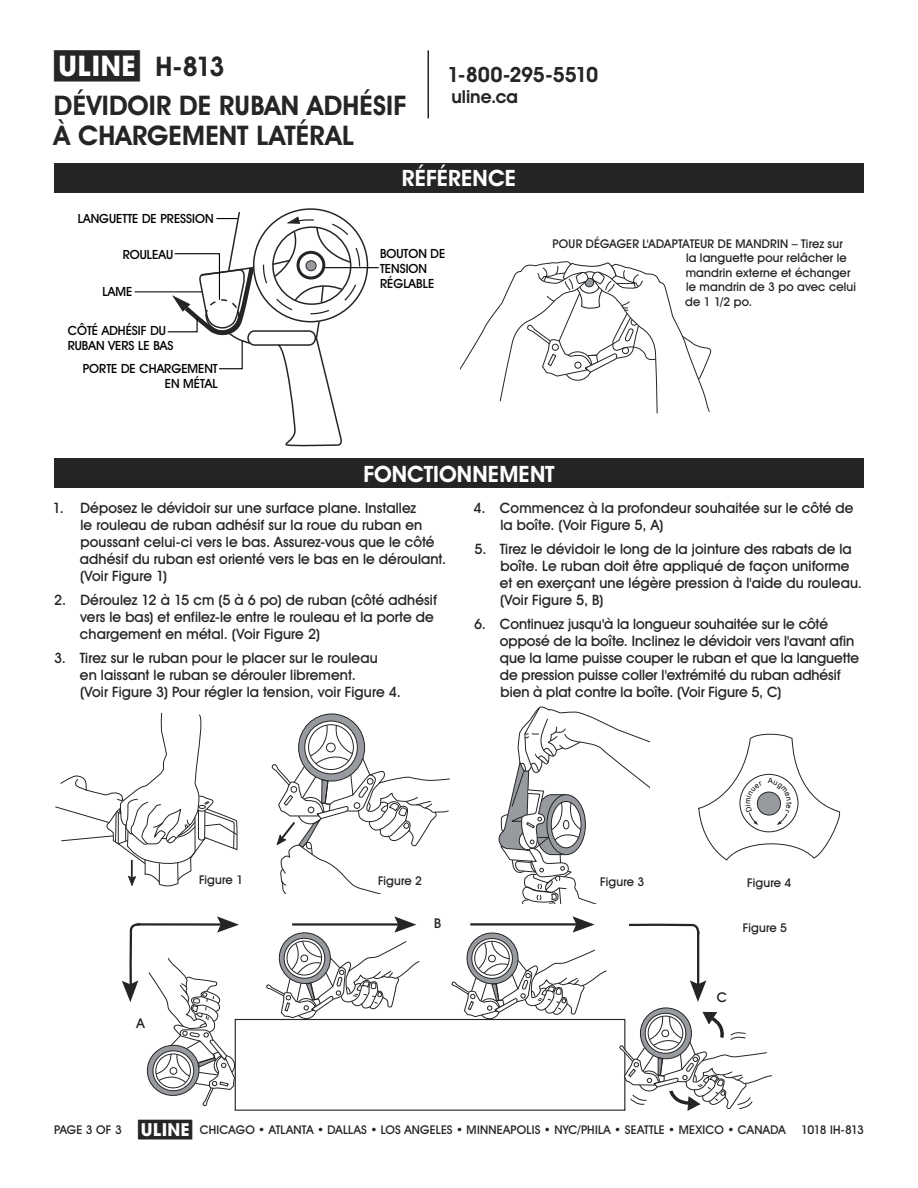
<style>
.page{position:relative;width:918px;height:1188px;background:#fff}
.page>*{position:absolute;margin:0;border:0;box-sizing:border-box;transform-origin:0 0}
.t1{font:700 27px/38.7px "Uline Two Knine";letter-spacing:.005em;color:#252525}
.t2{font:700 22.5px "Uline Two Knine";letter-spacing:.005em;color:#fff}
.t3{font:700 21px "Uline Two Knine";letter-spacing:-.02em;color:#252525}
.t4{font:700 18px "Uline Two Knine";color:#252525}
.t5{font:14.25px/17.1px "Uline Two Knine";letter-spacing:.005em;color:#252525}
.t6{font:500 13.5px "Uline";color:#252527}
.t7{font:12.6px/15.1px "Uline Two Knine";color:#010102}
.t8{font:12px/14.4px "Uline Two Knine";letter-spacing:.015em;color:#252525}
.t9{font:12px "Uline Two Knine";letter-spacing:-.055em;color:#252525}
.s1{font-size:28.5px}
.s2{font-size:18px}
</style>
<div class="page">
<hr style="left:428px;top:50px;width:1px;height:68px;background:#252525">
<div style="left:54px;top:458px;width:810px;height:30px;background:#252525"></div>
<div style="left:54px;top:163px;width:810px;height:30px;background:#252525"></div>
<div style="left:235px;top:1019px;width:390px;height:92px;border:1px solid #252527"></div>
<svg style="left:640px;top:1008px;width:52px;height:51px"></svg>
<svg style="left:266px;top:916px;width:154px;height:105px"></svg>
<svg style="left:451px;top:916px;width:156px;height:104px"></svg>
<svg style="left:619px;top:1012px;width:153px;height:99px"></svg>
<hr style="left:697px;top:931px;width:2px;height:54px;background:#252527">
<svg style="left:690px;top:980px;width:16px;height:22px"></svg>
<svg style="left:629px;top:923px;width:71px;height:13px"></svg>
<svg style="left:122px;top:916px;width:117px;height:191px"></svg>
<svg style="left:55px;top:713px;width:183px;height:174px"></svg>
<svg style="left:299px;top:714px;width:66px;height:67px"></svg>
<svg style="left:271px;top:725px;width:179px;height:169px"></svg>
<svg style="left:499px;top:706px;width:151px;height:198px"></svg>
<svg style="left:460px;top:261px;width:252px;height:153px"></svg>
<div style="left:247px;top:330px;width:69px;height:16px;border:2px solid #252527;border-radius:7px"></div>
<svg style="left:276px;top:320px;width:66px;height:127px"></svg>
<svg style="left:263px;top:216px;width:97px;height:98px"></svg>
<svg style="left:166px;top:212px;width:90px;height:158px"></svg>
<hr style="left:324px;top:267px;width:55px;height:1px;background:#010102">
<hr style="left:135px;top:291px;width:67px;height:1px;background:#252525">
<svg style="left:698px;top:733px;width:143px;height:128px"></svg>
<h1 class="t1" style="left:54px;top:47px;width:354px"><span class="s1">π</span> H-813<br>DÉVIDOIR DE RUBAN ADHÉSIF</h1>
<h1 class="t1" style="left:54px;top:116px;width:302px">À CHARGEMENT LATÉRAL</h1>
<h3 class="t3" style="left:447px;top:62px;width:152px">1-800-295-5510</h3>
<p class="t4" style="left:451px;top:86px;width:68px">uline.ca</p>
<p class="t7" style="left:78px;top:211px;width:137px">LANGUETTE DE PRESSION</p>
<p class="t7" style="left:123px;top:247px;width:52px">ROULEAU</p>
<p class="t7" style="left:103px;top:283px;width:31px">LAME</p>
<p class="t7" style="left:68px;top:323px;width:107px">CÔTÉ ADHÉSIF DU<br>RUBAN VERS LE BAS</p>
<p class="t7" style="left:83px;top:361px;width:136px;text-align:right">PORTE DE CHARGEMENT<br>EN MÉTAL</p>
<h2 class="t2" style="left:402px;top:165px;width:116px">RÉFÉRENCE</h2>
<p class="t7" style="left:380px;top:246px;width:67px">BOUTON DE<br>TENSION<br>RÉGLABLE</p>
<p class="t8" style="left:685px;top:236px;width:172px;text-indent:-133px">POUR DÉGAGER L'ADAPTATEUR DE MANDRIN – Tirez sur la languette pour relâcher le mandrin externe et échanger le mandrin de 3 po avec celui de 1 1/2 po.</p>
<h2 class="t2" style="left:363px;top:460px;width:193px">FONCTIONNEMENT</h2>
<p class="t5" style="left:80px;top:499px;width:368px;text-indent:-27px">1. Déposez le dévidoir sur une surface plane. Installez<br>le rouleau de ruban adhésif sur la roue du ruban en poussant celui-ci vers le bas. Assurez-vous que le côté adhésif du ruban est orienté vers le bas en le déroulant. (Voir Figure 1)</p>
<p class="t5" style="left:80px;top:591px;width:359px;text-indent:-26px">2. Déroulez 12 à 15 cm (5 à 6 po) de ruban (côté adhésif vers le bas) et enfilez-le entre le rouleau et la porte de chargement en métal. (Voir Figure 2)</p>
<p class="t5" style="left:80px;top:649px;width:323px;text-indent:-26px">3. Tirez sur le ruban pour le placer sur le rouleau<br>en laissant le ruban se dérouler librement.<br>(Voir Figure 3) Pour régler la tension, voir Figure 4.</p>
<p class="t5" style="left:501px;top:499px;width:355px;text-indent:-27px">4. Commencez à la profondeur souhaitée sur le côté de la boîte. (Voir Figure 5, A)</p>
<p class="t5" style="left:500px;top:540px;width:364px;text-indent:-25px">5. Tirez le dévidoir le long de la jointure des rabats de la boîte. Le ruban doit être appliqué de façon uniforme et en exerçant une légère pression à l'aide du rouleau. (Voir Figure 5, B)</p>
<p class="t5" style="left:500px;top:615px;width:361px;text-indent:-26px">6. Continuez jusqu'à la longueur souhaitée sur le côté opposé de la boîte. Inclinez le dévidoir vers l'avant afin que la lame puisse couper le ruban et que la languette de pression puisse coller l'extrémité du ruban adhésif bien à plat contre la boîte. (Voir Figure 5, C)</p>
<p class="t8" style="left:199px;top:873px;width:46px">Figure 1</p>
<p class="t8" style="left:378px;top:874px;width:46px">Figure 2</p>
<p class="t8" style="left:600px;top:875px;width:46px">Figure 3</p>
<p class="t8" style="left:747px;top:875px;width:46px">Figure 4</p>
<p class="t6" style="left:136px;top:1015px;width:10px">A</p>
<p class="t6" style="left:434px;top:915px;width:9px">B</p>
<p class="t8" style="left:743px;top:920px;width:46px">Figure 5</p>
<p class="t6" style="left:717px;top:989px;width:12px">C</p>
<p class="t8" style="left:138px;top:1122px;width:649px"><span class="s2">π</span> CHICAGO • ATLANTA • DALLAS • LOS ANGELES • MINNEAPOLIS • NYC/PHILA • SEATTLE • MEXICO • CANADA</p>
<p class="t8" style="left:54px;top:1122px;width:69px">PAGE 3 OF 3</p>
<p class="t9" style="left:801px;top:1122px;width:64px">1018 IH-813</p>
</div>
